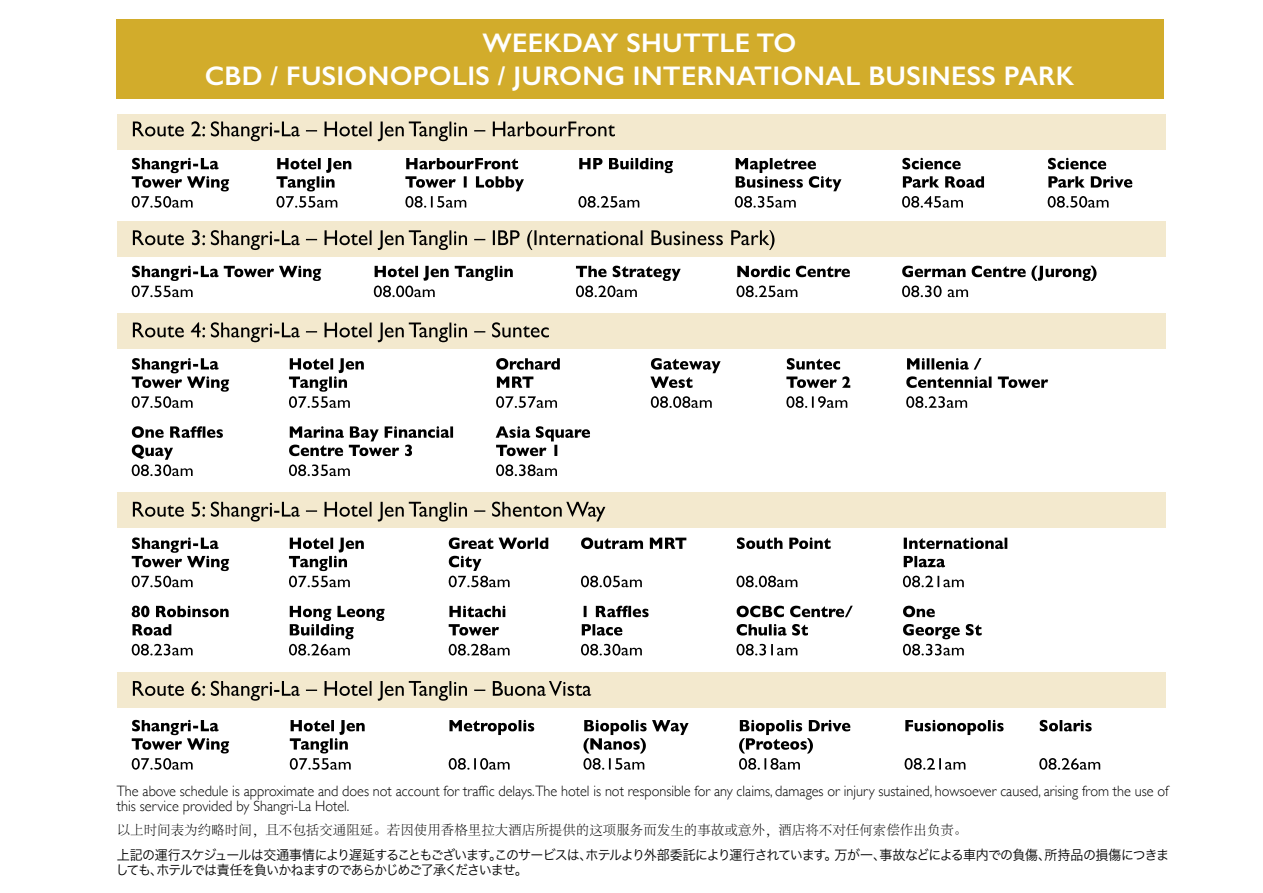
<style>
.page{position:relative;width:1263px;height:893px;background:#fff}
.page>*{position:absolute;margin:0;border:0;box-sizing:border-box;transform-origin:0 0}
.t1{font:600 27px/32.4px "Gill Sans";letter-spacing:.01em;color:#fff;text-align:center}
.t2{font:300 15px/15px "Gill Sans";color:#000;scale:.95 1}
.t3{font:13.5px/15px "Hira Kaku Pro W3";letter-spacing:-.075em;color:#000;scale:.96 1}
.t4{font:300 13.5px "Adobe Song Std";color:#000}
</style>
<div class="page">
<div style="left:117px;top:19px;width:1047px;height:79px;background:#d2ac2b"></div>
<div style="left:117px;top:313px;width:1048px;height:35px;background:#f3e9ce"></div>
<div style="left:117px;top:492px;width:1048px;height:35px;background:#f3e9ce"></div>
<div style="left:117px;top:221px;width:1048px;height:36px;background:#f3e9ce"></div>
<div style="left:117px;top:672px;width:1048px;height:35px;background:#f3e9ce"></div>
<div style="left:117px;top:114px;width:1048px;height:35px;background:#f3e9ce"></div>
<svg style="left:133px;top:121px;width:482px;height:20px"></svg>
<svg style="left:133px;top:230px;width:641px;height:20px"></svg>
<svg style="left:133px;top:681px;width:458px;height:20px"></svg>
<svg style="left:133px;top:322px;width:416px;height:20px"></svg>
<svg style="left:133px;top:502px;width:472px;height:19px"></svg>
<svg style="left:132px;top:158px;width:1000px;height:50px"></svg>
<svg style="left:132px;top:266px;width:964px;height:31px"></svg>
<svg style="left:132px;top:720px;width:968px;height:50px"></svg>
<svg style="left:132px;top:426px;width:458px;height:50px"></svg>
<svg style="left:132px;top:358px;width:916px;height:50px"></svg>
<svg style="left:132px;top:606px;width:850px;height:49px"></svg>
<svg style="left:132px;top:537px;width:875px;height:50px"></svg>
<h1 class="t1" style="left:205px;top:27px;width:871px">WEEKDAY SHUTTLE TO<br>CBD / FUSIONOPOLIS / JURONG INTERNATIONAL BUSINESS PARK</h1>
<p class="t2" style="left:117px;top:782px;width:1108px">The above schedule is approximate and does not account for traffic delays.The hotel is not responsible for any claims, damages or injury sustained, howsoever caused, arising from the use of this service provided by Shangri-La Hotel.</p>
<p class="t4" style="left:117px;top:823px;width:852px">以上时间表为约略时间，且不包括交通阻延。若因使用香格里拉大酒店所提供的这项服务而发生的事故或意外，酒店将不对任何索偿作出负责。</p>
<p class="t3" style="left:116px;top:846px;width:1099px">上記の運行スケジュールは交通事情により遅延することもございます。このサービスは、ホテルより外部委託により運行されています。万が一、事故などによる車内での負傷、所持品の損傷につきましても、ホテルでは責任を負いかねますのであらかじめご了承くださいませ。</p>
</div>
